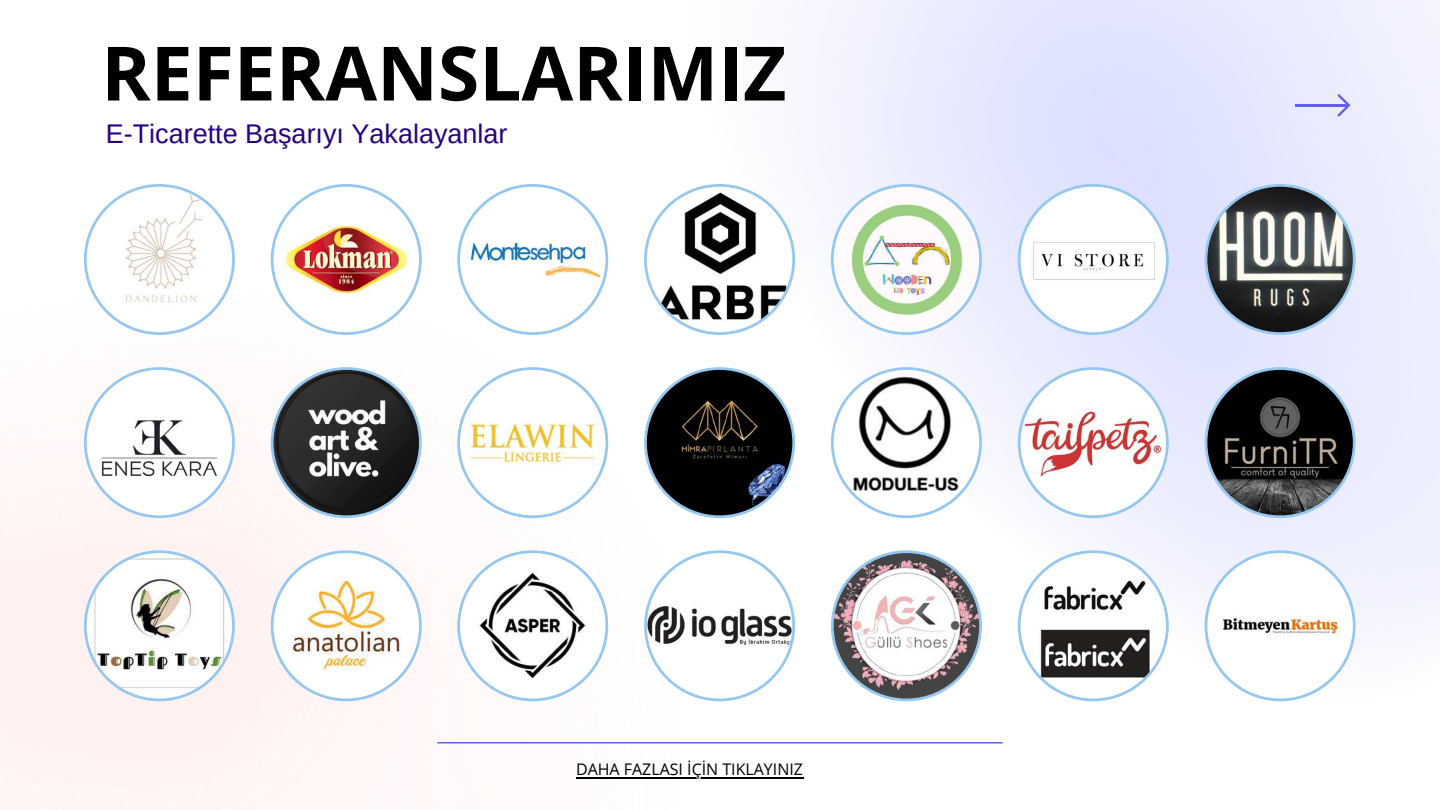
<style>
.page{position:relative;width:1440px;height:810px;background:#fff}
.page>*{position:absolute;margin:0;border:0;box-sizing:border-box;transform-origin:0 0}
.t1{font:700 75px "Open Sans";color:#000}
.t2{font:27px "Arimo";color:#270082}
.t3{font:16px "Open Sans";color:#000}
</style>
<div class="page">
<img style="left:608px;top:0;width:832px;height:779px">
<img style="left:0;top:289px;width:693px;height:521px">
<hr style="left:437px;top:742px;width:566px;height:2px;background:#635fed">
<hr style="left:576px;top:777px;width:227px;height:1px;background:#000">
<hr style="left:1296px;top:104px;width:53px;height:2px;background:#635fed">
<svg style="left:1337px;top:94px;width:13px;height:23px"></svg>
<img style="left:271px;top:184px;width:151px;height:151px">
<svg style="left:457px;top:184px;width:151px;height:151px"></svg>
<svg style="left:644px;top:184px;width:151px;height:151px"></svg>
<svg style="left:831px;top:184px;width:151px;height:151px"></svg>
<svg style="left:1018px;top:184px;width:151px;height:151px"></svg>
<svg style="left:271px;top:367px;width:151px;height:151px"></svg>
<svg style="left:457px;top:367px;width:151px;height:151px"></svg>
<svg style="left:644px;top:367px;width:151px;height:151px"></svg>
<svg style="left:831px;top:367px;width:151px;height:151px"></svg>
<svg style="left:1018px;top:367px;width:151px;height:151px"></svg>
<svg style="left:271px;top:550px;width:151px;height:151px"></svg>
<svg style="left:457px;top:550px;width:151px;height:151px"></svg>
<svg style="left:644px;top:550px;width:151px;height:151px"></svg>
<svg style="left:831px;top:550px;width:151px;height:151px"></svg>
<svg style="left:1018px;top:550px;width:151px;height:151px"></svg>
<svg style="left:84px;top:184px;width:151px;height:151px"></svg>
<svg style="left:84px;top:367px;width:151px;height:151px"></svg>
<svg style="left:84px;top:550px;width:151px;height:151px"></svg>
<svg style="left:1205px;top:184px;width:151px;height:151px;background:#83888e"></svg>
<svg style="left:1205px;top:367px;width:151px;height:151px;background:#52555b"></svg>
<svg style="left:1205px;top:550px;width:151px;height:151px"></svg>
<h1 class="t1" style="left:101px;top:20px;width:687px">REFERANSLARIMIZ</h1>
<p class="t2" style="left:106px;top:119px;width:403px">E-Ticarette Başarıyı Yakalayanlar</p>
<p class="t3" style="left:576px;top:758px;width:229px">DAHA FAZLASI İÇİN TIKLAYINIZ</p>
</div>
